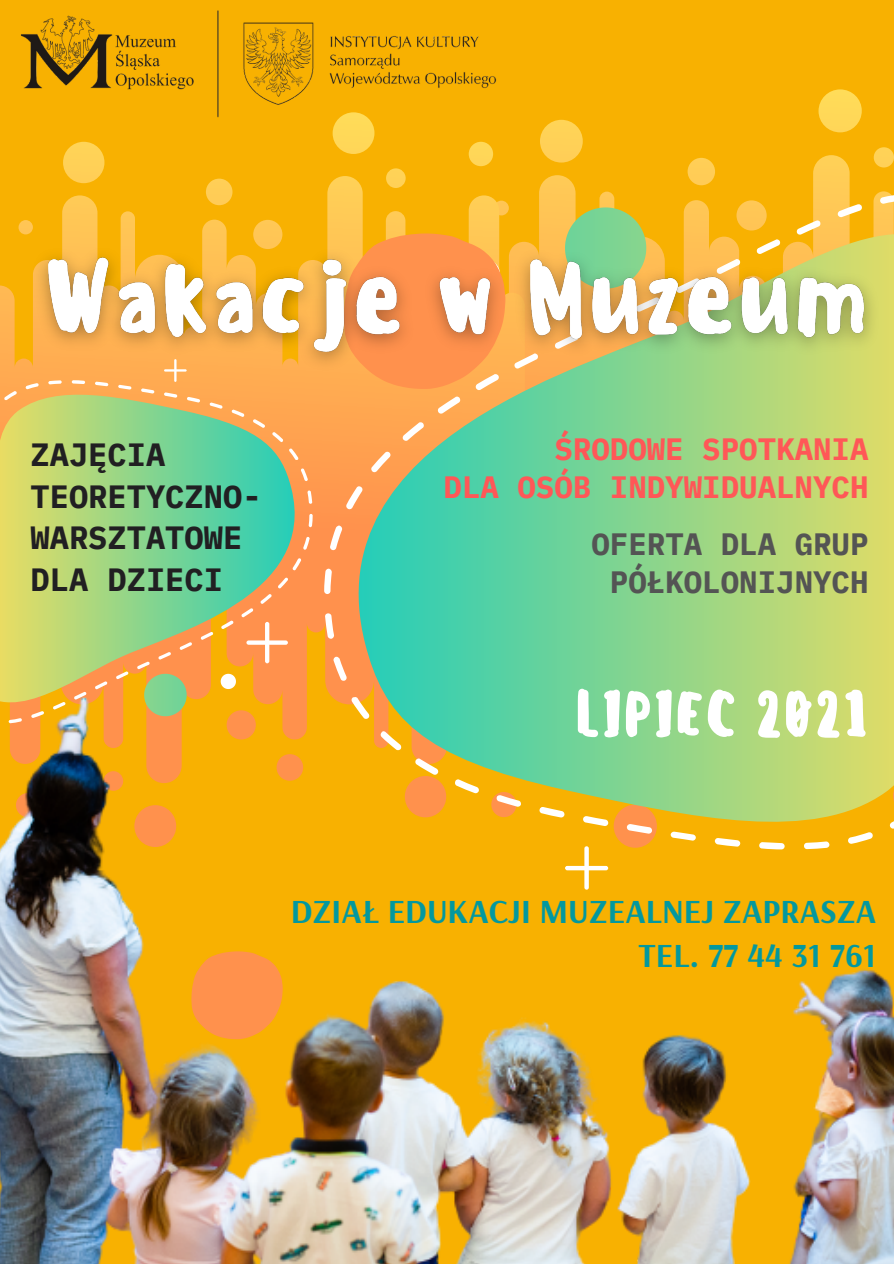
<style>
.page{position:relative;width:894px;height:1264px;background:#fff}
.page>*{position:absolute;margin:0;border:0;box-sizing:border-box;transform-origin:0 0}
.t1{font:500 59.85px "Sensei";color:#fff}
.t2{font:700 33.6px "Arsenal";color:#03989e}
.t3{font:700 32.1px/41.7px "IBM Plex Mono";color:#211f22}
.t4{font:700 30.75px "IBM Plex Mono";color:#ff5757}
.t5{font:700 30.75px/38.2px "IBM Plex Mono";color:#545454;text-align:center}
</style>
<div class="page">
<div style="left:0;top:0;width:893px;height:1263px;background:#f8b101"></div>
<svg style="left:539px;top:89px;width:354px;height:104px"></svg>
<img style="left:20px;top:10px;width:477px;height:102px">
<svg style="left:0;top:112px;width:493px;height:473px"></svg>
<svg style="left:324px;top:194px;width:569px;height:391px;background:#a5cb7b"></svg>
<svg style="left:565px;top:207px;width:81px;height:9px"></svg>
<svg style="left:0;top:380px;width:312px;height:205px;background:#a3cb80"></svg>
<img style="left:0;top:585px;width:893px;height:678px">
<img style="left:18px;top:216px;width:875px;height:172px">
<svg style="left:191px;top:951px;width:92px;height:88px"></svg>
<p class="t3" style="left:30px;top:433px;width:232px">ZAJĘCIA<br>TEORETYCZNO-<br>WARSZTATOWE<br>DLA DZIECI</p>
<p class="t4" style="left:554px;top:428px;width:315px">ŚRODOWE SPOTKANIA</p>
<p class="t4" style="left:443px;top:466px;width:426px">DLA OSÓB INDYWIDUALNYCH</p>
<p class="t5" style="left:591px;top:524px;width:278px">OFERTA DLA GRUP<br>PÓŁKOLONIJNYCH</p>
<p class="t1" style="left:574px;top:678px;width:295px">LIPIEC 2021</p>
<p class="t2" style="left:291px;top:889px;width:586px">DZIAŁ EDUKACJI MUZEALNEJ ZAPRASZA</p>
<p class="t2" style="left:638px;top:933px;width:239px">TEL. 77 44 31 761</p>
</div>
